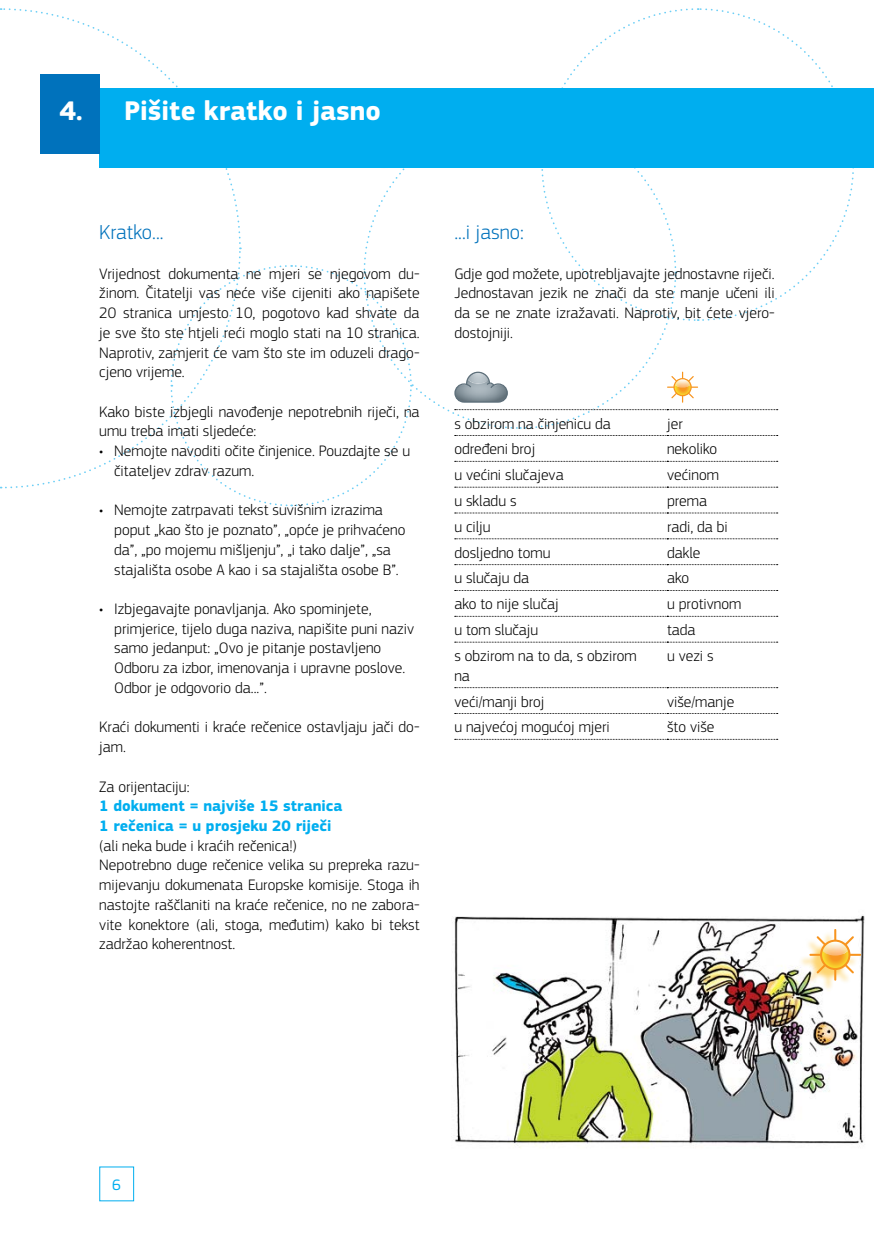
<style>
.page{position:relative;width:874px;height:1241px;background:#fff}
.page>*{position:absolute;margin:0;border:0;box-sizing:border-box;transform-origin:0 0}
.t1{font:700 28px "EC Square Sans Pro";color:#fff}
.title_2_break_column{font:300 21px "EC Square Sans Pro";color:#0072bc}
.title_2{font:300 21px "EC Square Sans Pro";color:#0072bc}
.body{font:300 15.75px/19.6px "EC Square Sans Pro";color:#000}
.body_flush{font:300 15.75px/19.6px "EC Square Sans Pro";color:#000}
.body_nsb{font:300 15.75px/19.6px "EC Square Sans Pro";color:#000;text-align:justify}
.body_flush_nsb{font:300 15.75px/19.6px "EC Square Sans Pro";color:#000}
.body_nsb-2{font:700 15.75px "EC Square Sans Pro";color:#00aeef}
.t2{font:15.75px "EC Square Sans Pro";color:#00aeef}
.s1{font-weight:700;color:#00aeef}
</style>
<div class="page">
<svg style="left:2px;top:8px;width:167px;height:160px"></svg>
<svg style="left:454px;top:538px;width:323px;height:1px"></svg>
<svg style="left:454px;top:564px;width:323px;height:1px"></svg>
<svg style="left:454px;top:590px;width:323px;height:1px"></svg>
<svg style="left:454px;top:616px;width:323px;height:1px"></svg>
<svg style="left:454px;top:641px;width:323px;height:1px"></svg>
<svg style="left:454px;top:687px;width:323px;height:1px"></svg>
<svg style="left:454px;top:713px;width:323px;height:1px"></svg>
<svg style="left:454px;top:738px;width:323px;height:1px"></svg>
<svg style="left:169px;top:8px;width:685px;height:505px"></svg>
<img style="left:454px;top:915px;width:411px;height:233px">
<div style="left:797px;top:931px;width:60px;height:60px;background:#fdb913;opacity:.6"></div>
<hr style="left:833px;top:928px;width:2px;height:52px;background:#f7941e">
<hr style="left:809px;top:953px;width:51px;height:2px;background:#f7941e">
<svg style="left:816px;top:936px;width:37px;height:37px"></svg>
<img style="left:821px;top:940px;width:27px;height:15px">
<div style="left:819px;top:939px;width:31px;height:30px;border:2px solid #f7941e;border-radius:50%"></div>
<div style="left:99px;top:88px;width:774px;height:79px;background:#00aeef"></div>
<div style="left:40px;top:74px;width:59px;height:80px;background:#0072bc"></div>
<p class="t1" style="left:60px;top:94px;width:323px">4. Pišite kratko i jasno</p>
<p class="title_2" style="left:99px;top:220px;width:66px">Kratko...</p>
<p class="body" style="left:99px;top:263px;width:321px;text-align:justify">Vrijednost dokumenta ne mjeri se njegovom du&shy;žinom. Čitatelji vas neće više cijeniti ako napišete 20 stranica umjesto 10, pogotovo kad shvate da je sve što ste htjeli reći moglo stati na 10 stranica.<br>Naprotiv, zamjerit će vam što ste im oduzeli drago&shy;cjeno vrijeme.</p>
<p class="body" style="left:99px;top:401px;width:321px">Kako biste izbjegli navođenje nepotrebnih riječi, na umu treba imati sljedeće:</p>
<p class="body" style="left:114px;top:441px;width:297px;text-indent:-15px">• Nemojte navoditi očite činjenice. Pouzdajte se u čitateljev zdrav razum.</p>
<p class="body" style="left:114px;top:500px;width:292px;text-indent:-15px">• Nemojte zatrpavati tekst suvišnim izrazima poput „kao što je poznato”, „opće je prihvaćeno da”, „po mojemu mišljenju”, „i tako dalje”, „sa stajališta osobe A kao i sa stajališta osobe B”.</p>
<p class="body" style="left:114px;top:599px;width:301px;text-indent:-15px">• Izbjegavajte ponavljanja. Ako spominjete, primjerice, tijelo duga naziva, napišite puni naziv samo jedanput: „Ovo je pitanje postavljeno Odboru za izbor, imenovanja i upravne poslove.<br>Odbor je odgovorio da...”.</p>
<p class="body" style="left:99px;top:717px;width:321px">Kraći dokumenti i kraće rečenice ostavljaju jači do&shy;jam.</p>
<p class="body_flush" style="left:99px;top:776px;width:92px">Za orijentaciju:</p>
<p class="body_nsb-2" style="left:99px;top:796px;width:244px">1 dokument = najviše 15 stranica</p>
<p class="body_flush_nsb" style="left:99px;top:815px;width:233px"><span class="s1">1 rečenica = u prosjeku 20 riječi </span>(ali neka bude i kraćih rečenica!)</p>
<p class="body_nsb" style="left:99px;top:855px;width:322px">Nepotrebno duge rečenice velika su prepreka razu&shy;mijevanju dokumenata Europske komisije. Stoga ih nastojte raščlaniti na kraće rečenice, no ne zabora&shy;vite konektore (ali, stoga, međutim) kako bi tekst zadržao koherentnost.</p>
<p class="title_2_break_column" style="left:454px;top:220px;width:71px">...i jasno:</p>
<p class="body" style="left:454px;top:263px;width:321px;text-align:justify">Gdje god možete, upotrebljavajte jednostavne riječi.<br>Jednostavan jezik ne znači da ste manje učeni ili da se ne znate izražavati. Naprotiv, bit ćete vjero&shy;dostojniji.</p>
<p class="body_flush" style="left:454px;top:413px;width:158px">s obzirom na činjenicu da</p>
<p class="body_flush" style="left:666px;top:413px;width:17px">jer</p>
<p class="body_flush" style="left:454px;top:439px;width:82px">određeni broj</p>
<p class="body_flush" style="left:666px;top:439px;width:52px">nekoliko</p>
<p class="body_flush" style="left:454px;top:465px;width:111px">u većini slučajeva</p>
<p class="body_flush" style="left:666px;top:465px;width:53px">većinom</p>
<p class="body_flush" style="left:454px;top:491px;width:64px">u skladu s</p>
<p class="body_flush" style="left:666px;top:491px;width:41px">prema</p>
<p class="body_flush" style="left:454px;top:516px;width:38px">u cilju</p>
<p class="body_flush" style="left:666px;top:516px;width:62px">radi, da bi</p>
<p class="body_flush" style="left:454px;top:542px;width:97px">dosljedno tomu</p>
<p class="body_flush" style="left:666px;top:542px;width:35px">dakle</p>
<p class="body_flush" style="left:454px;top:568px;width:76px">u slučaju da</p>
<p class="body_flush" style="left:666px;top:568px;width:24px">ako</p>
<p class="body_flush" style="left:454px;top:594px;width:106px">ako to nije slučaj</p>
<p class="body_flush" style="left:666px;top:594px;width:76px">u protivnom</p>
<p class="body_flush" style="left:454px;top:620px;width:85px">u tom slučaju</p>
<p class="body_flush" style="left:666px;top:620px;width:30px">tada</p>
<p class="body_flush" style="left:454px;top:645px;width:184px">s obzirom na to da, s obzirom na</p>
<p class="body_flush" style="left:666px;top:645px;width:48px">u vezi s</p>
<p class="body_flush" style="left:454px;top:691px;width:92px">veći/manji broj</p>
<p class="body_flush" style="left:666px;top:691px;width:69px">više/manje</p>
<p class="body_flush" style="left:454px;top:717px;width:157px">u najvećoj mogućoj mjeri</p>
<p class="body_flush" style="left:666px;top:717px;width:49px">što više</p>
<p class="t2" style="left:112px;top:1175px;width:10px">6</p>
</div>
